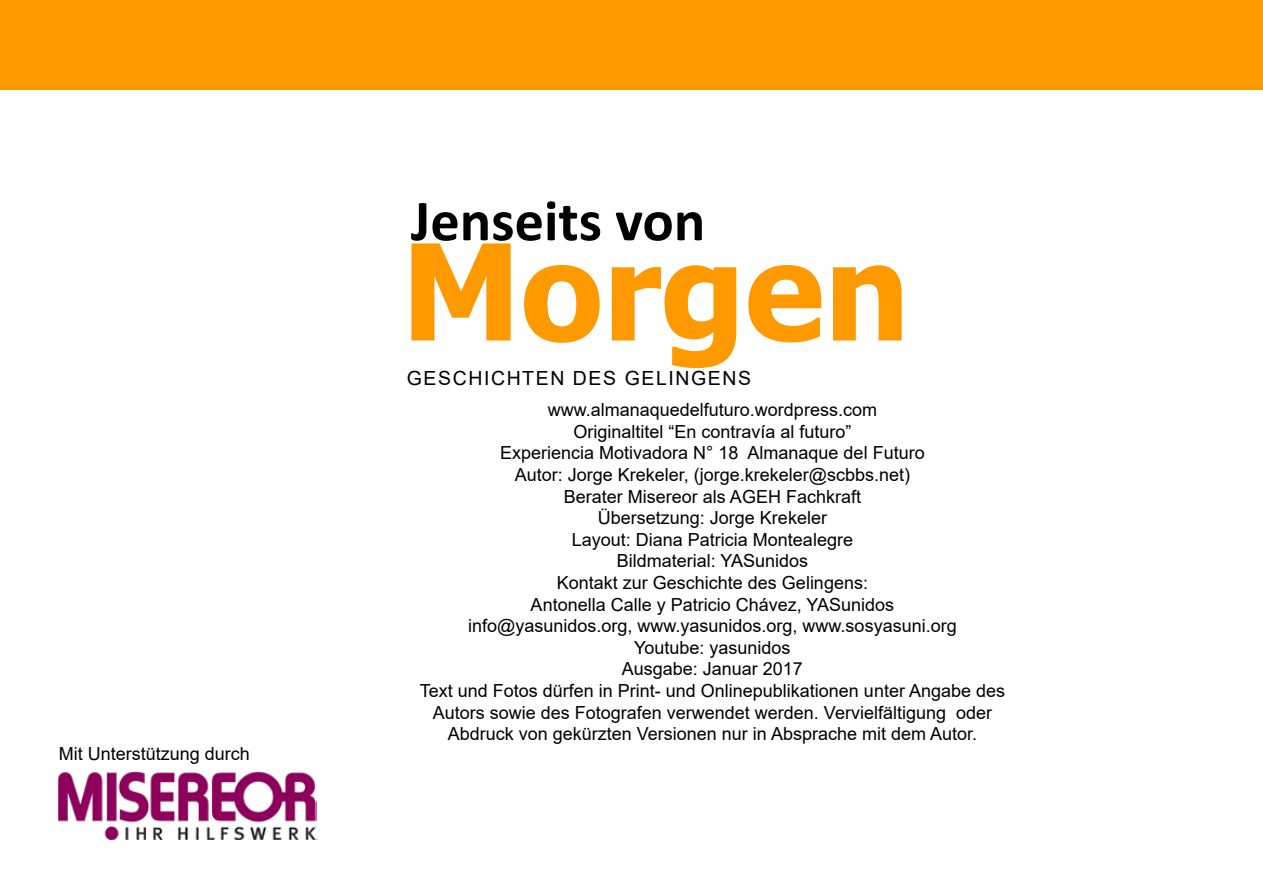
<style>
.page{position:relative;width:1263px;height:893px;background:#fff}
.page>*{position:absolute;margin:0;border:0;box-sizing:border-box;transform-origin:0 0}
.t1{font:700 133.5px "Tahoma";color:#f90}
.t2{font:700 58.5px "Calibri";color:#000}
.t3{font:19.5px "Arial";letter-spacing:.08em;color:#000}
.t4{font:18px/21.6px "Arial";color:#000;text-align:center}
</style>
<div class="page">
<div style="left:0;top:0;width:1263px;height:89px;background:#f90"></div>
<div style="left:0;top:0;width:1263px;height:90px;border:2px solid #f90"></div>
<img style="left:57px;top:772px;width:260px;height:67px">
<p class="t4" style="left:59px;top:742px;width:193px">Mit Unterstützung durch</p>
<h2 class="t2" style="left:411px;top:179px;width:296px">Jenseits von</h2>
<h1 class="t1" style="left:401px;top:198px;width:510px">Morgen</h1>
<p class="t3" style="left:407px;top:365px;width:346px">GESCHICHTEN DES GELINGENS</p>
<p class="t4" style="left:420px;top:399px;width:587px">www.almanaquedelfuturo.wordpress.com<br>Originaltitel “En contravía al futuro”<br>Experiencia Motivadora N° 18 Almanaque del Futuro<br>Autor: Jorge Krekeler, (jorge.krekeler@scbbs.net)<br>Berater Misereor als AGEH Fachkraft<br>Übersetzung: Jorge Krekeler<br>Layout: Diana Patricia Montealegre<br>Bildmaterial: YASunidos<br>Kontakt zur Geschichte des Gelingens:<br>Antonella Calle y Patricio Chávez, YASunidos<br>info@yasunidos.org, www.yasunidos.org, www.sosyasuni.org<br>Youtube: yasunidos<br>Ausgabe: Januar 2017<br>Text und Fotos dürfen in Print- und Onlinepublikationen unter Angabe des Autors sowie des Fotografen verwendet werden. Vervielfältigung oder Abdruck von gekürzten Versionen nur in Absprache mit dem Autor.</p>
</div>
